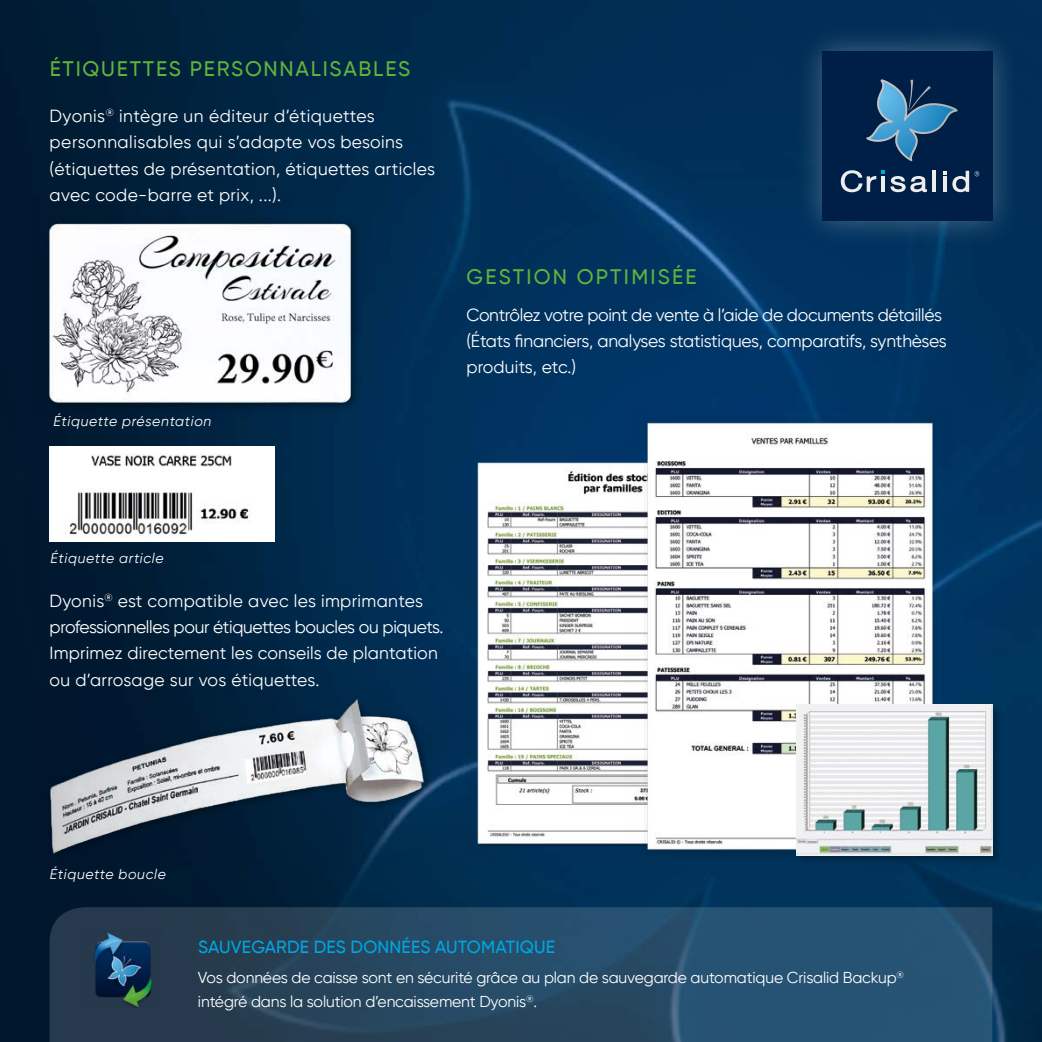
<style>
.page{position:relative;width:1042px;height:1042px;background:#fff}
.page>*{position:absolute;margin:0;border:0;box-sizing:border-box;transform-origin:0 0}
.t1{font:500 21px "Gilroy";letter-spacing:.085em;color:#61b33b}
.t2{font:500 21px "Gilroy";letter-spacing:.11em;color:#61b33b}
.t3{font:17.5px/26.2px "Gilroy";color:#fff}
.t4{font:17.5px/26.2px "Gilroy";letter-spacing:.02em;color:#fff}
.t5{font:17.5px/26.2px "Gilroy";letter-spacing:-.02em;color:#fff}
.t6{font:500 17.5px "Gilroy";letter-spacing:.01em;color:#00a6e2}
.t7{font:15.75px/24.5px "Gilroy";letter-spacing:-.01em;color:#fff}
.t8{font:italic 14px "Gilroy";letter-spacing:.05em;color:#fff}
</style>
<div class="page">
<img style="left:1px;top:0;width:1041px;height:1042px">
<svg style="left:0;top:0;width:1px;height:1042px"></svg>
<img style="left:466px;top:446px;width:161px;height:414px">
<img style="left:627px;top:405px;width:327px;height:469px">
<div style="left:796px;top:704px;width:206px;height:161px;background:#000;opacity:.24"></div>
<img style="left:797px;top:704px;width:195px;height:151px">
<img style="left:29px;top:197px;width:343px;height:222px">
<img style="left:37px;top:689px;width:400px;height:179px">
<div style="left:794px;top:23px;width:226px;height:226px;background:#fff;opacity:.3"></div>
<div style="left:822px;top:51px;width:170px;height:169px;background:#001f47"></div>
<svg style="left:866px;top:79px;width:92px;height:82px"></svg>
<hr style="left:881px;top:176px;width:4px;height:16px;background:#ededed">
<svg style="left:890px;top:176px;width:37px;height:16px"></svg>
<hr style="left:932px;top:171px;width:4px;height:21px;background:#ededed">
<hr style="left:943px;top:176px;width:3px;height:16px;background:#ededed">
<svg style="left:841px;top:170px;width:43px;height:22px"></svg>
<svg style="left:952px;top:171px;width:27px;height:21px"></svg>
<svg style="left:50px;top:907px;width:942px;height:135px;background:#264964"></svg>
<img style="left:85px;top:930px;width:77px;height:77px">
<img style="left:50px;top:446px;width:225px;height:95px">
<p class="t1" style="left:50px;top:60px;width:362px">ÉTIQUETTES PERSONNALISABLES</p>
<p class="t4" style="left:50px;top:104px;width:387px">Dyonis<sup>®</sup> intègre un éditeur d’étiquettes personnalisables qui s’adapte vos besoins (étiquettes de présentation, étiquettes articles avec code-barre et prix, ...).</p>
<p class="t8" style="left:53px;top:415px;width:159px">Étiquette présentation</p>
<p class="t2" style="left:466px;top:268px;width:232px">GESTION OPTIMISÉE</p>
<p class="t5" style="left:466px;top:303px;width:482px">Contrôlez votre point de vente à l’aide de documents détaillés (États financiers, analyses statistiques, comparatifs, synthèses produits, etc.)</p>
<p class="t8" style="left:50px;top:552px;width:115px">Étiquette article</p>
<p class="t3" style="left:50px;top:589px;width:395px">Dyonis<sup>®</sup> est compatible avec les imprimantes professionnelles pour étiquettes boucles ou piquets.<br>Imprimez directement les conseils de plantation ou d’arrosage sur vos étiquettes.</p>
<p class="t8" style="left:50px;top:868px;width:118px">Étiquette boucle</p>
<p class="t6" style="left:198px;top:940px;width:358px">SAUVEGARDE DES DONNÉES AUTOMATIQUE</p>
<p class="t7" style="left:198px;top:966px;width:707px">Vos données de caisse sont en sécurité grâce au plan de sauvegarde automatique Crisalid Backup<sup>® </sup>intégré dans la solution d’encaissement Dyonis<sup>®</sup>.</p>
</div>
